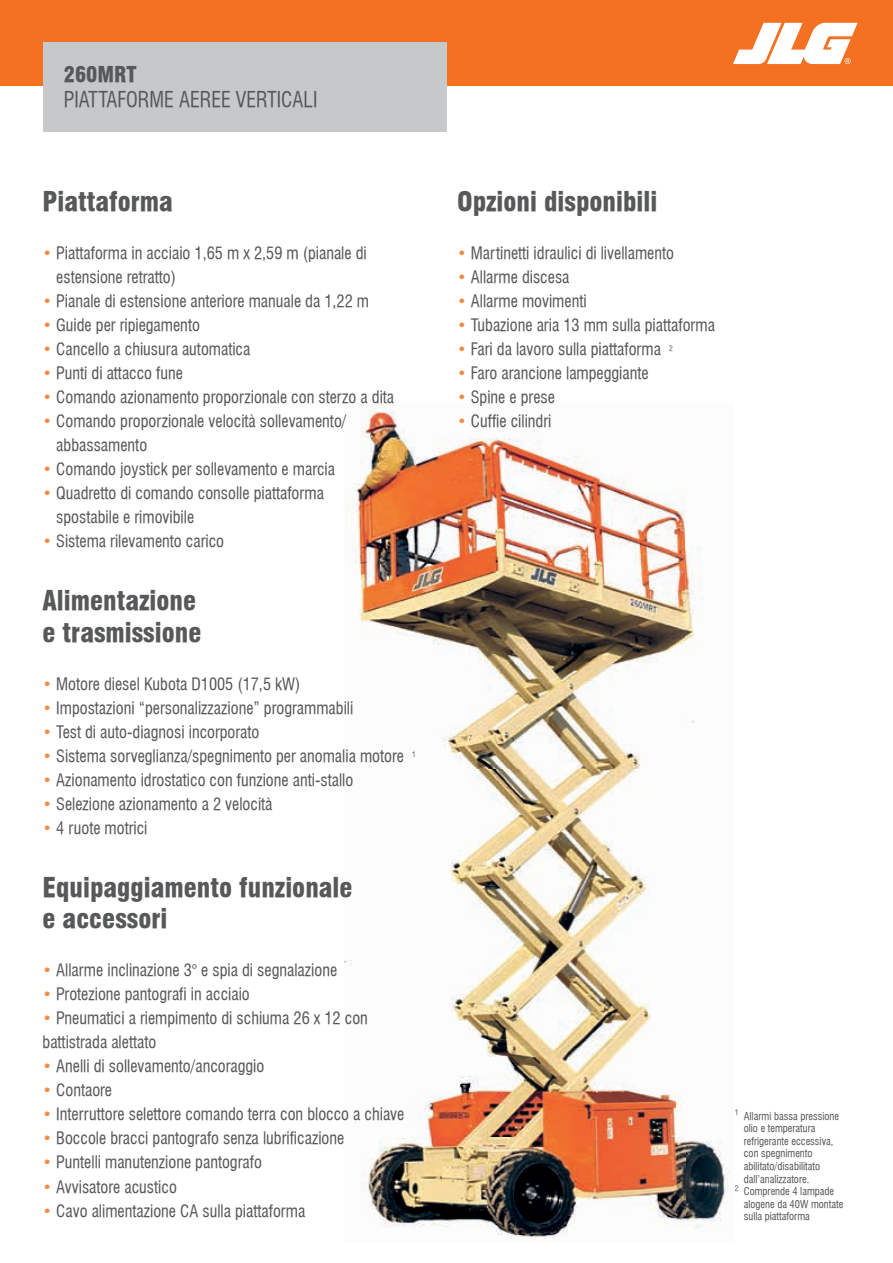
<style>
.page{position:relative;width:893px;height:1263px;background:#fff}
.page>*{position:absolute;margin:0;border:0;box-sizing:border-box;transform-origin:0 0}
.t1{font:26.25px/31.5px "Swiss 721 Black Condensed BT";color:#57585a}
.t2{font:21px "Swiss 721 Condensed BT";color:#57585a;scale:.95 1}
.t3{font:21px "Swiss 721 Black Condensed BT";color:#57585a}
.t4{font:16.5px/24px "Swiss 721 Condensed BT";color:#57585a}
.t5{font:10.5px "Swiss 721 Condensed BT";color:#57585a}
.s1{color:#f68b45}
</style>
<div class="page">
<div style="left:0;top:0;width:893px;height:85px;background:#f37121"></div>
<div style="left:43px;top:43px;width:403px;height:89px;background:#c7c8ca"></div>
<svg style="left:733px;top:23px;width:125px;height:41px"></svg>
<img style="left:344px;top:403px;width:385px;height:839px">
<p class="t3" style="left:64px;top:62px;width:75px">260MRT</p>
<p class="t2" style="left:64px;top:87px;width:268px">PIATTAFORME AEREE VERTICALI</p>
<h1 class="t1" style="left:43px;top:186px;width:132px">Piattaforma</h1>
<p class="t4" style="left:56px;top:241px;width:312px;text-indent:-14px"><span class="s1">•</span> Piattaforma in acciaio 1,65 m x 2,59 m (pianale di estensione retratto)</p>
<p class="t4" style="left:43px;top:289px;width:328px"><span class="s1">•</span> Pianale di estensione anteriore manuale da 1,22 m</p>
<p class="t4" style="left:43px;top:313px;width:159px"><span class="s1">•</span> Guide per ripiegamento</p>
<p class="t4" style="left:43px;top:337px;width:209px"><span class="s1">•</span> Cancello a chiusura automatica</p>
<p class="t4" style="left:43px;top:361px;width:142px"><span class="s1">•</span> Punti di attacco fune</p>
<p class="t4" style="left:43px;top:385px;width:353px"><span class="s1">•</span> Comando azionamento proporzionale con sterzo a dita</p>
<p class="t4" style="left:56px;top:409px;width:292px;text-indent:-14px"><span class="s1">•</span> Comando proporzionale velocità sollevamento/ abbassamento</p>
<p class="t4" style="left:43px;top:457px;width:294px"><span class="s1">•</span> Comando joystick per sollevamento e marcia</p>
<p class="t4" style="left:56px;top:481px;width:269px;text-indent:-14px"><span class="s1">•</span> Quadretto di comando consolle piattaforma spostabile e rimovibile</p>
<p class="t4" style="left:43px;top:529px;width:183px"><span class="s1">•</span> Sistema rilevamento carico</p>
<h1 class="t1" style="left:43px;top:585px;width:160px">Alimentazione e trasmissione</h1>
<p class="t4" style="left:43px;top:672px;width:259px"><span class="s1">•</span> Motore diesel Kubota D1005 (17,5 kW)</p>
<p class="t4" style="left:43px;top:696px;width:312px"><span class="s1">•</span> Impostazioni “personalizzazione” programmabili</p>
<p class="t4" style="left:43px;top:720px;width:218px"><span class="s1">•</span> Test di auto-diagnosi incorporato</p>
<p class="t4" style="left:43px;top:744px;width:375px"><span class="s1">•</span> Sistema sorveglianza/spegnimento per anomalia motore <sup>1</sup></p>
<p class="t4" style="left:43px;top:768px;width:312px"><span class="s1">•</span> Azionamento idrostatico con funzione anti-stallo</p>
<p class="t4" style="left:43px;top:792px;width:232px"><span class="s1">•</span> Selezione azionamento a 2 velocità</p>
<p class="t4" style="left:43px;top:816px;width:106px"><span class="s1">•</span> 4 ruote motrici</p>
<h1 class="t1" style="left:43px;top:871px;width:312px">Equipaggiamento funzionale e accessori</h1>
<p class="t4" style="left:43px;top:958px;width:296px"><span class="s1">•</span> Allarme inclinazione 3° e spia di segnalazione</p>
<p class="t4" style="left:43px;top:982px;width:209px"><span class="s1">•</span> Protezione pantografi in acciaio</p>
<p class="t4" style="left:43px;top:1006px;width:327px"><span class="s1">•</span> Pneumatici a riempimento di schiuma 26 x 12 con battistrada alettato</p>
<p class="t4" style="left:43px;top:1054px;width:223px"><span class="s1">•</span> Anelli di sollevamento/ancoraggio</p>
<p class="t4" style="left:43px;top:1078px;width:71px"><span class="s1">•</span> Contaore</p>
<p class="t4" style="left:43px;top:1102px;width:363px"><span class="s1">•</span> Interruttore selettore comando terra con blocco a chiave</p>
<p class="t4" style="left:43px;top:1126px;width:303px"><span class="s1">•</span> Boccole bracci pantografo senza lubrificazione</p>
<p class="t4" style="left:43px;top:1150px;width:221px"><span class="s1">•</span> Puntelli manutenzione pantografo</p>
<p class="t4" style="left:43px;top:1174px;width:136px"><span class="s1">•</span> Avvisatore acustico</p>
<p class="t4" style="left:43px;top:1198px;width:264px"><span class="s1">•</span> Cavo alimentazione CA sulla piattaforma</p>
<h1 class="t1" style="left:457px;top:186px;width:202px">Opzioni disponibili</h1>
<p class="t4" style="left:457px;top:241px;width:218px"><span class="s1">•</span> Martinetti idraulici di livellamento</p>
<p class="t4" style="left:457px;top:265px;width:114px"><span class="s1">•</span> Allarme discesa</p>
<p class="t4" style="left:457px;top:289px;width:131px"><span class="s1">•</span> Allarme movimenti</p>
<p class="t4" style="left:457px;top:313px;width:259px"><span class="s1">•</span> Tubazione aria 13 mm sulla piattaforma</p>
<p class="t4" style="left:457px;top:337px;width:217px"><span class="s1">•</span> Fari da lavoro sulla piattaforma <sup>2</sup></p>
<p class="t4" style="left:457px;top:361px;width:193px"><span class="s1">•</span> Faro arancione lampeggiante</p>
<p class="t4" style="left:457px;top:385px;width:99px"><span class="s1">•</span> Spine e prese</p>
<p class="t4" style="left:457px;top:409px;width:96px"><span class="s1">•</span> Cuffie cilindri</p>
<p class="t5" style="left:735px;top:1109px;width:106px"><sup>1</sup> Allarmi bassa pressione</p>
<p class="t5" style="left:744px;top:1122px;width:73px">olio e temperatura</p>
<p class="t5" style="left:744px;top:1135px;width:91px">refrigerante eccessiva,</p>
<p class="t5" style="left:744px;top:1147px;width:70px">con spegnimento</p>
<p class="t5" style="left:744px;top:1160px;width:78px">abilitato/disabilitato</p>
<p class="t5" style="left:744px;top:1172px;width:67px">dall’analizzatore.</p>
<p class="t5" style="left:735px;top:1185px;width:101px"><sup>2</sup> Comprende 4 lampade</p>
<p class="t5" style="left:744px;top:1198px;width:101px">alogene da 40W montate</p>
<p class="t5" style="left:744px;top:1210px;width:68px">sulla piattaforma</p>
</div>
